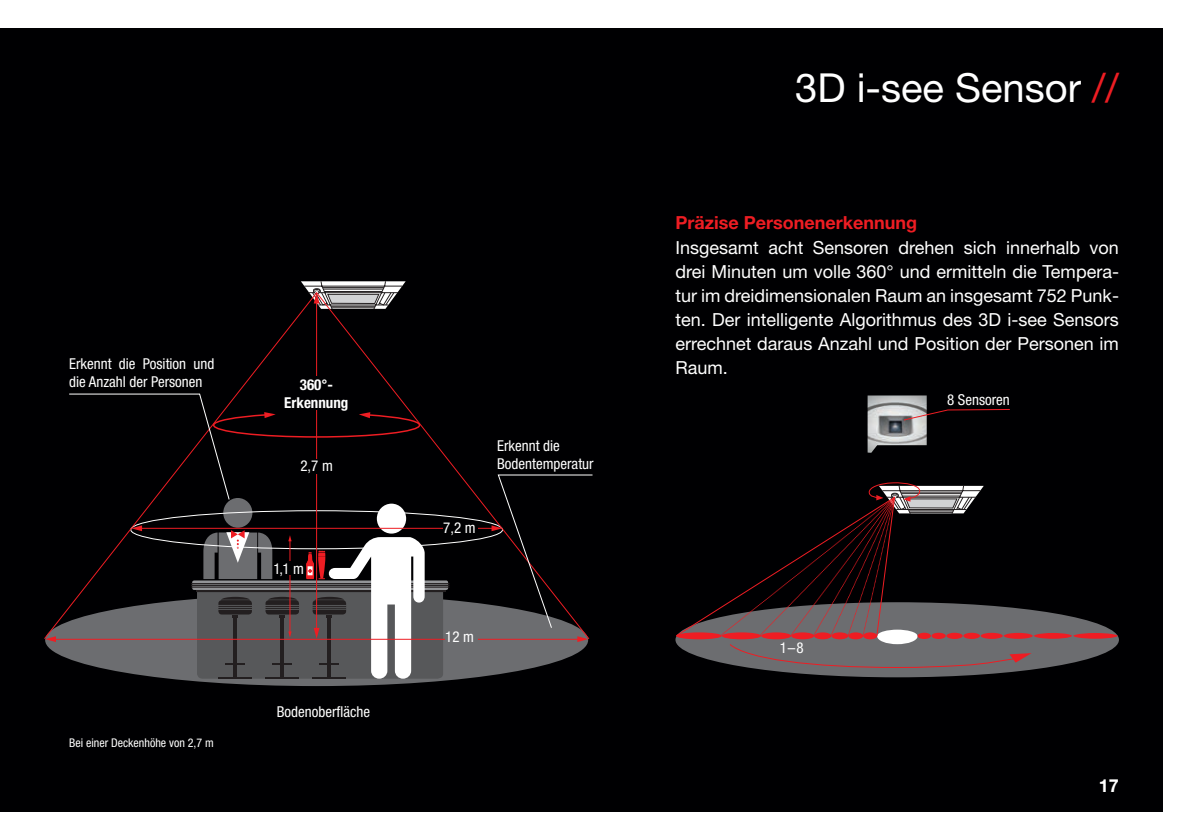
<style>
.page{position:relative;width:1191px;height:840px;background:#fff}
.page>*{position:absolute;margin:0;border:0;box-sizing:border-box;transform-origin:0 0}
.t1{font:40px "Helvetica Neue LT Pro";color:#fff}
.t2{font:18px/24px "Helvetica Neue LT Pro";color:#fff;text-align:justify}
.t3{font:700 18px "Helvetica Neue LT Pro";color:#ee1d23}
.t4{font:700 18px "Helvetica Neue LT Pro";color:#fff}
.t5{font:condensed 15px/18px "Helvetica Neue LT Pro";color:#fff}
.t6{font:700 condensed 15px/18px "Helvetica Neue LT Pro";color:#fff;text-align:center}
.t7{font:condensed 12px "Helvetica Neue LT Pro";color:#fff}
.s1{color:#ee1d23}
</style>
<div class="page">
<div style="left:0;top:28px;width:1162px;height:783px;background:#000002"></div>
<div style="left:45px;top:593px;width:543px;height:92px;background:#6c6d70;border-radius:50%"></div>
<img style="left:867px;top:395px;width:59px;height:57px">
<svg style="left:301px;top:281px;width:105px;height:10px"></svg>
<svg style="left:197px;top:640px;width:246px;height:38px;background:#69696b"></svg>
<svg style="left:44px;top:291px;width:546px;height:349px"></svg>
<hr style="left:51px;top:638px;width:531px;height:1px;background:#ee1d23">
<hr style="left:140px;top:527px;width:354px;height:1px;background:#ee1d23">
<svg style="left:577px;top:636px;width:11px;height:5px"></svg>
<svg style="left:68px;top:393px;width:353px;height:107px"></svg>
<svg style="left:491px;top:473px;width:102px;height:155px"></svg>
<svg style="left:902px;top:408px;width:108px;height:13px"></svg>
<div style="left:675px;top:602px;width:444px;height:75px;background:#6c6d70;border-radius:50%"></div>
<svg style="left:675px;top:482px;width:442px;height:186px"></svg>
<div style="left:280px;top:376px;width:73px;height:33px;background:#000002"></div>
<div style="left:300px;top:458px;width:33px;height:15px;background:#000002"></div>
<div style="left:443px;top:522px;width:34px;height:10px;background:#000002"></div>
<div style="left:445px;top:631px;width:32px;height:11px;background:#6c6d70"></div>
<div style="left:273px;top:561px;width:31px;height:14px;background:#000002"></div>
<p class="t5" style="left:69px;top:355px;width:147px">Erkennt die Position und die Anzahl der Personen</p>
<p class="t7" style="left:69px;top:735px;width:146px">Bei einer Deckenhöhe von 2,7 m</p>
<p class="t6" style="left:284px;top:375px;width:66px">360°-<br>Erkennung</p>
<p class="t5" style="left:300px;top:456px;width:34px">2,7 m</p>
<p class="t5" style="left:273px;top:559px;width:32px">1,1 m</p>
<p class="t5" style="left:277px;top:702px;width:95px">Bodenoberfläche</p>
<p class="t5" style="left:443px;top:518px;width:34px">7,2 m</p>
<p class="t5" style="left:497px;top:436px;width:98px">Erkennt die<br>Bodentemperatur</p>
<p class="t5" style="left:445px;top:627px;width:30px">12 m</p>
<h1 class="t1" style="left:795px;top:63px;width:325px">3D i-see Sensor <span class="s1">//</span></h1>
<p class="t3" style="left:675px;top:211px;width:243px">Präzise Personenerkennung</p>
<p class="t2" style="left:675px;top:234px;width:445px">Insgesamt acht Sensoren drehen sich innerhalb von drei Minuten um volle 360° und ermitteln die Tempera&shy;tur im dreidimensionalen Raum an insgesamt 752 Punk&shy;ten. Der intelligente Algorithmus des 3D i-see Sensors errechnet daraus Anzahl und Position der Personen im Raum.</p>
<p class="t5" style="left:780px;top:638px;width:25px">1–8</p>
<p class="t5" style="left:947px;top:391px;width:64px">8 Sensoren</p>
<p class="t4" style="left:1099px;top:774px;width:22px">17</p>
</div>
